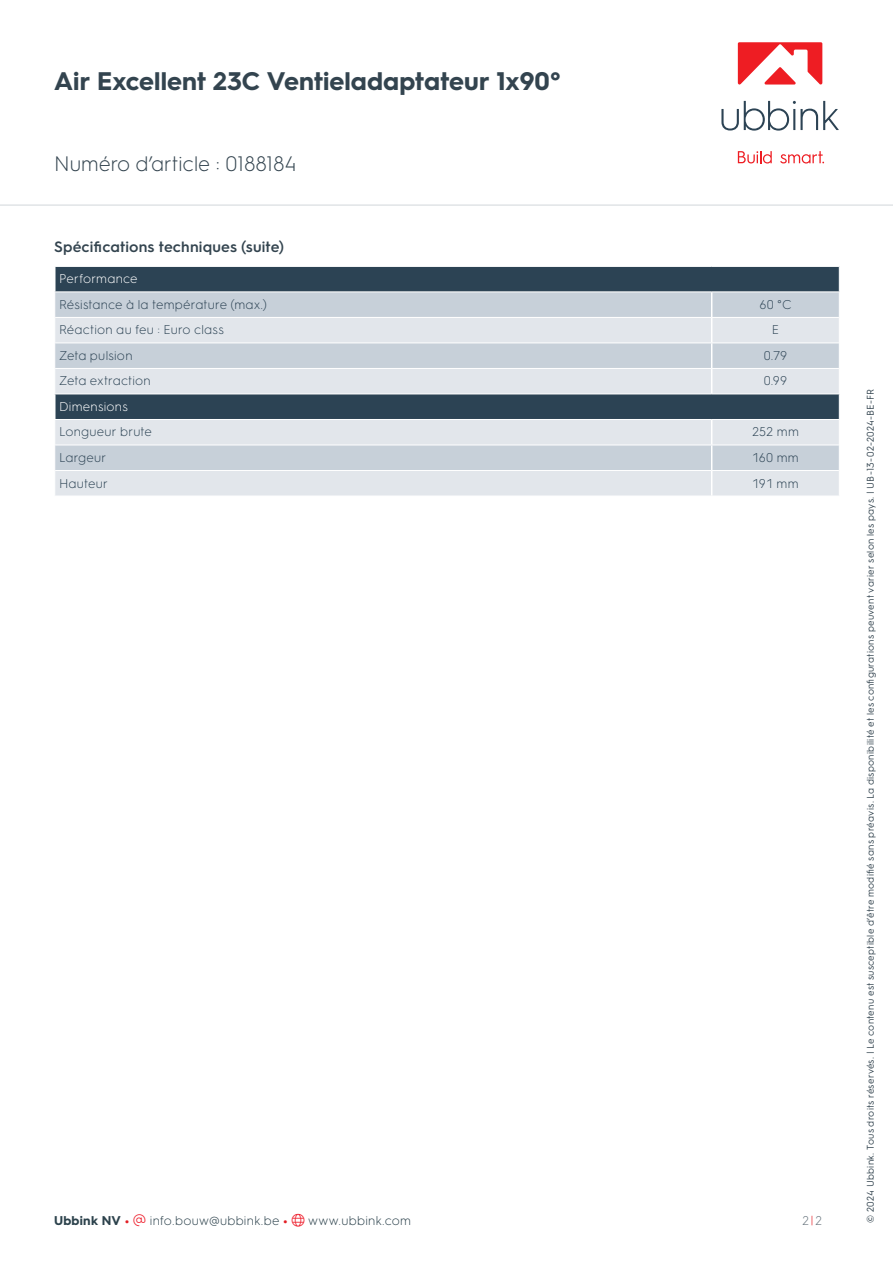
<style>
.page{position:relative;width:893px;height:1263px;background:#fff}
.page>*{position:absolute;margin:0;border:0;box-sizing:border-box;transform-origin:0 0}
.t1{font:700 25.5px "HGS3";letter-spacing:.005em;color:#33444f}
.t2{font:300 21px "HGS3";color:#33444f}
.t3{font:600 15px "HGS3";letter-spacing:.01em;color:#33444f}
.t4{font:300 12.75px "HGS3";letter-spacing:.015em;color:#2c4354}
.t5{font:300 12.75px "HGS3";letter-spacing:.02em;color:#2c424c}
.t6{font:300 12.75px "HGS3";letter-spacing:.02em;color:#fff}
.t7{font:300 12.75px "HGS3";color:#66737c}
.t8{font:9.75px "HGS3";letter-spacing:.025em;color:#33444f}
.s1{font-weight:700}
.s2{font-weight:700;color:#e31e25}
.s3{color:#ee1f2d}
.s4{color:#e31e25}
</style>
<div class="page">
<div style="left:56px;top:267px;width:783px;height:24px;background:#2c4354"></div>
<div style="left:55px;top:292px;width:784px;height:25px;background:#c7d0d9"></div>
<svg style="left:55px;top:318px;width:784px;height:178px;background:#c0c8d0"></svg>
<hr style="left:55px;top:342px;width:657px;height:1px;background:#fff">
<hr style="left:712px;top:342px;width:127px;height:1px;background:#fff">
<hr style="left:55px;top:368px;width:657px;height:1px;background:#fff">
<hr style="left:712px;top:368px;width:127px;height:1px;background:#fff">
<svg style="left:711px;top:292px;width:1px;height:101px"></svg>
<hr style="left:54px;top:393px;width:658px;height:1px;background:#fff">
<hr style="left:712px;top:393px;width:128px;height:1px;background:#fff">
<hr style="left:54px;top:394px;width:2px;height:25px;background:#fff">
<hr style="left:54px;top:419px;width:658px;height:1px;background:#fff">
<hr style="left:712px;top:419px;width:128px;height:1px;background:#fff">
<hr style="left:55px;top:445px;width:657px;height:1px;background:#fff">
<hr style="left:712px;top:445px;width:127px;height:1px;background:#fff">
<hr style="left:55px;top:470px;width:657px;height:1px;background:#fff">
<hr style="left:712px;top:470px;width:127px;height:1px;background:#fff">
<svg style="left:711px;top:420px;width:1px;height:76px"></svg>
<svg style="left:839px;top:267px;width:1px;height:152px"></svg>
<hr style="left:0;top:204px;width:893px;height:2px;background:#e1e4e6">
<svg style="left:721px;top:101px;width:118px;height:30px"></svg>
<svg style="left:738px;top:151px;width:34px;height:13px"></svg>
<svg style="left:780px;top:151px;width:44px;height:13px"></svg>
<svg style="left:738px;top:42px;width:84px;height:43px"></svg>
<h1 class="t1" style="left:54px;top:63px;width:508px">Air Excellent 23C Ventieladaptateur 1x90°</h1>
<h2 class="t2" style="left:54px;top:150px;width:244px">Numéro d’article : 0188184</h2>
<h3 class="t3" style="left:54px;top:236px;width:232px">Spécifications techniques (suite)</h3>
<h3 class="t6" style="left:59px;top:270px;width:80px">Performance</h3>
<h3 class="t4" style="left:59px;top:296px;width:210px">Résistance à la température (max.)</h3>
<h3 class="t4" style="left:759px;top:296px;width:34px">60 °C</h3>
<h3 class="t4" style="left:59px;top:321px;width:166px">Réaction au feu : Euro class</h3>
<h3 class="t4" style="left:772px;top:321px;width:9px">E</h3>
<h3 class="t4" style="left:59px;top:347px;width:75px">Zeta pulsion</h3>
<h3 class="t4" style="left:764px;top:347px;width:25px">0.79</h3>
<h3 class="t4" style="left:59px;top:372px;width:93px">Zeta extraction</h3>
<h3 class="t4" style="left:764px;top:372px;width:25px">0.99</h3>
<h3 class="t6" style="left:59px;top:397px;width:70px">Dimensions</h3>
<h3 class="t4" style="left:59px;top:423px;width:94px">Longueur brute</h3>
<h3 class="t4" style="left:752px;top:423px;width:48px">252 mm</h3>
<h3 class="t4" style="left:59px;top:449px;width:49px">Largeur</h3>
<h3 class="t4" style="left:752px;top:449px;width:48px">160 mm</h3>
<h3 class="t4" style="left:59px;top:474px;width:50px">Hauteur</h3>
<h3 class="t4" style="left:752px;top:474px;width:48px">191 mm</h3>
<h3 class="t5" style="left:54px;top:1211px;width:359px"><span class="s1">Ubbink NV</span> <span class="s2">•</span> <span class="s3">▼</span> info.bouw@ubbink.be <span class="s2">•</span> <span class="s3">●□</span> www.ubbink.com</h3>
<h3 class="t7" style="left:802px;top:1211px;width:21px">2<span class="s4">|</span>2</h3>
<p class="t8" style="left:864px;top:1222px;width:835px;rotate:-90deg">© 2024 Ubbink. Tous droits réservés. | Le contenu est susceptible d’être modifié sans préavis. La disponibilité et les configurations peuvent varier selon les pays. | UB-13-02-2024-BE-FR</p>
</div>
